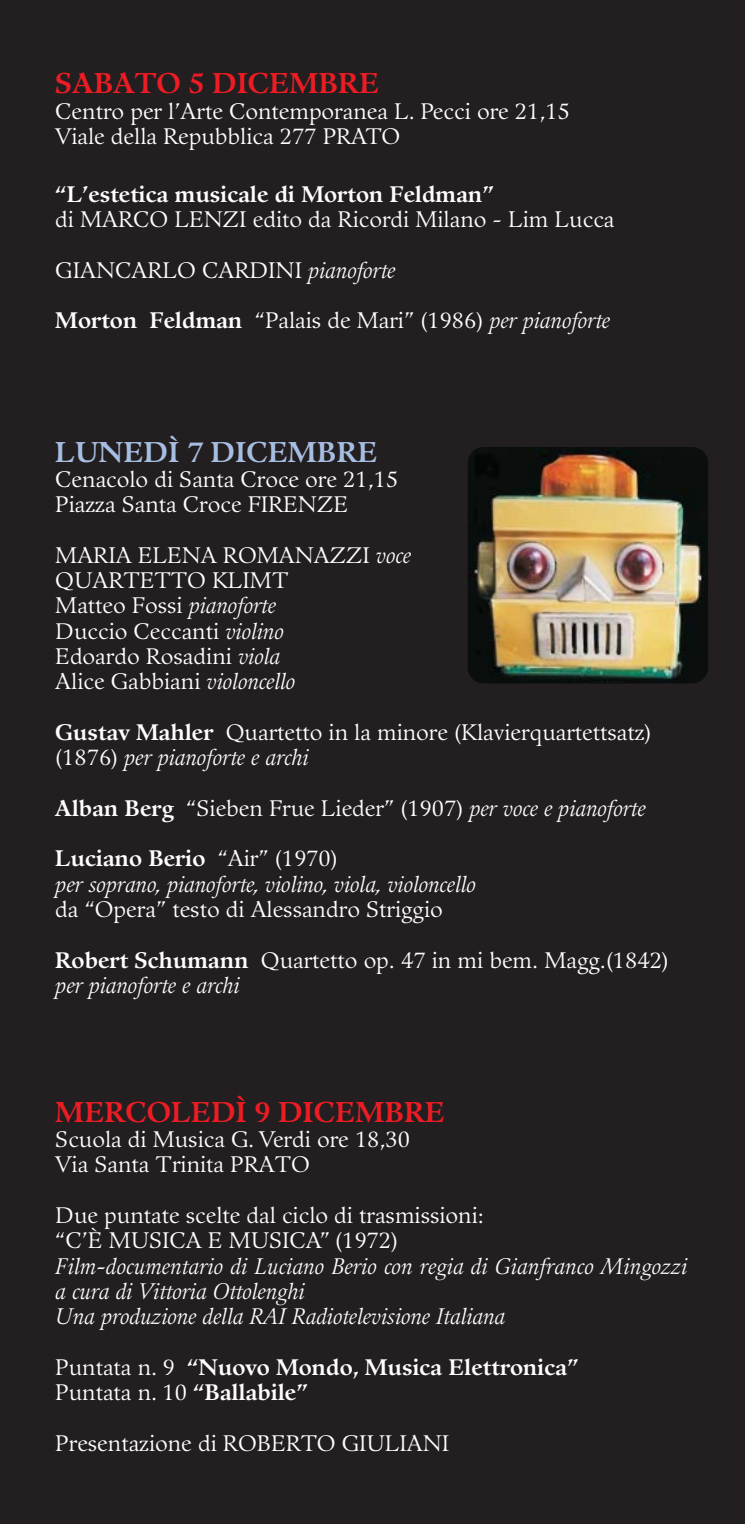
<style>
.page{position:relative;width:745px;height:1524px;background:#fff}
.page>*{position:absolute;margin:0;border:0;box-sizing:border-box;transform-origin:0 0}
.t1{font:700 28px "Guardi";color:#ed1c24}
.t2{font:700 28px "Guardi";color:#a7bee3}
.t3{font:22px/25.2px "Guardi";color:#fff}
.t4{font:italic 22px/25.2px "Guardi";color:#fff}
.t5{font:700 22px/25.2px "Guardi";color:#fff}
.s1{font-style:italic}
.s2{font-weight:700}
.s3{font-weight:700;font-style:normal}
.s4{font-style:normal}
.s5{font-weight:400}
</style>
<div class="page">
<div style="left:0;top:0;width:744px;height:1524px;background:#231f20"></div>
<img style="left:467px;top:448px;width:240px;height:235px;border-radius:16px">
<p class="t1" style="left:55px;top:72px;width:325px">SABATO 5 DICEMBRE</p>
<p class="t3" style="left:55px;top:101px;width:516px">Centro per l’Arte Contemporanea L. Pecci ore 21,15<br>Viale della Repubblica 277 PRATO</p>
<p class="t5" style="left:55px;top:184px;width:440px">“L’estetica musicale di Morton Feldman”</p>
<p class="t3" style="left:55px;top:209px;width:560px">di MARCO LENZI edito da Ricordi Milano - Lim Lucca</p>
<p class="t3" style="left:55px;top:259px;width:341px">GIANCARLO CARDINI <span class="s1">pianoforte</span></p>
<p class="t3" style="left:55px;top:310px;width:556px"><span class="s2">Morton Feldman</span> “Palais de Mari” (1986) <span class="s1">per pianoforte</span></p>
<p class="t2" style="left:55px;top:440px;width:324px">LUNEDÌ 7 DICEMBRE</p>
<p class="t3" style="left:55px;top:469px;width:344px">Cenacolo di Santa Croce ore 21,15<br>Piazza Santa Croce FIRENZE</p>
<p class="t3" style="left:55px;top:545px;width:357px">MARIA ELENA ROMANAZZI <span class="s1">voce<br></span>QUARTETTO KLIMT<br>Matteo Fossi <span class="s1">pianoforte<br></span>Duccio Ceccanti <span class="s1">violino<br></span>Edoardo Rosadini <span class="s1">viola<br></span>Alice Gabbiani <span class="s1">violoncello</span></p>
<p class="t3" style="left:55px;top:722px;width:597px"><span class="s2">Gustav Mahler</span> Quartetto in la minore (Klavierquartettsatz) (1876) <span class="s1">per pianoforte e archi</span></p>
<p class="t3" style="left:55px;top:798px;width:591px"><span class="s2">Alban Berg</span> “Sieben Frue Lieder” (1907) <span class="s1">per voce e pianoforte</span></p>
<p class="t4" style="left:55px;top:848px;width:422px"><span class="s3">Luciano Berio</span> <span class="s4">“Air” (1970)<br></span>per soprano, pianoforte, violino, viola, violoncello</p>
<p class="t3" style="left:55px;top:899px;width:389px">da “Opera” testo di Alessandro Striggio</p>
<p class="t3" style="left:55px;top:949px;width:614px"><span class="s2">Robert Schumann</span> Quartetto op. 47 in mi bem. Magg.(1842) <span class="s1">per pianoforte e archi</span></p>
<p class="t1" style="left:55px;top:1100px;width:391px">MERCOLEDÌ 9 DICEMBRE</p>
<p class="t3" style="left:55px;top:1129px;width:356px">Scuola di Musica G. Verdi ore 18,30<br>Via Santa Trinita PRATO</p>
<p class="t3" style="left:55px;top:1205px;width:430px">Due puntate scelte dal ciclo di trasmissioni: “C’È MUSICA E MUSICA” (1972)</p>
<p class="t4" style="left:55px;top:1256px;width:633px">Film-documentario di Luciano Berio con regia di Gianfranco Mingozzi a cura di Vittoria Ottolenghi<br>Una produzione della RAI Radiotelevisione Italiana</p>
<p class="t5" style="left:55px;top:1357px;width:524px"><span class="s5">Puntata n. 9</span> “Nuovo Mondo, Musica Elettronica”<br><span class="s5">Puntata n. 10</span> “Ballabile”</p>
<p class="t3" style="left:55px;top:1432px;width:395px">Presentazione di ROBERTO GIULIANI</p>
</div>
